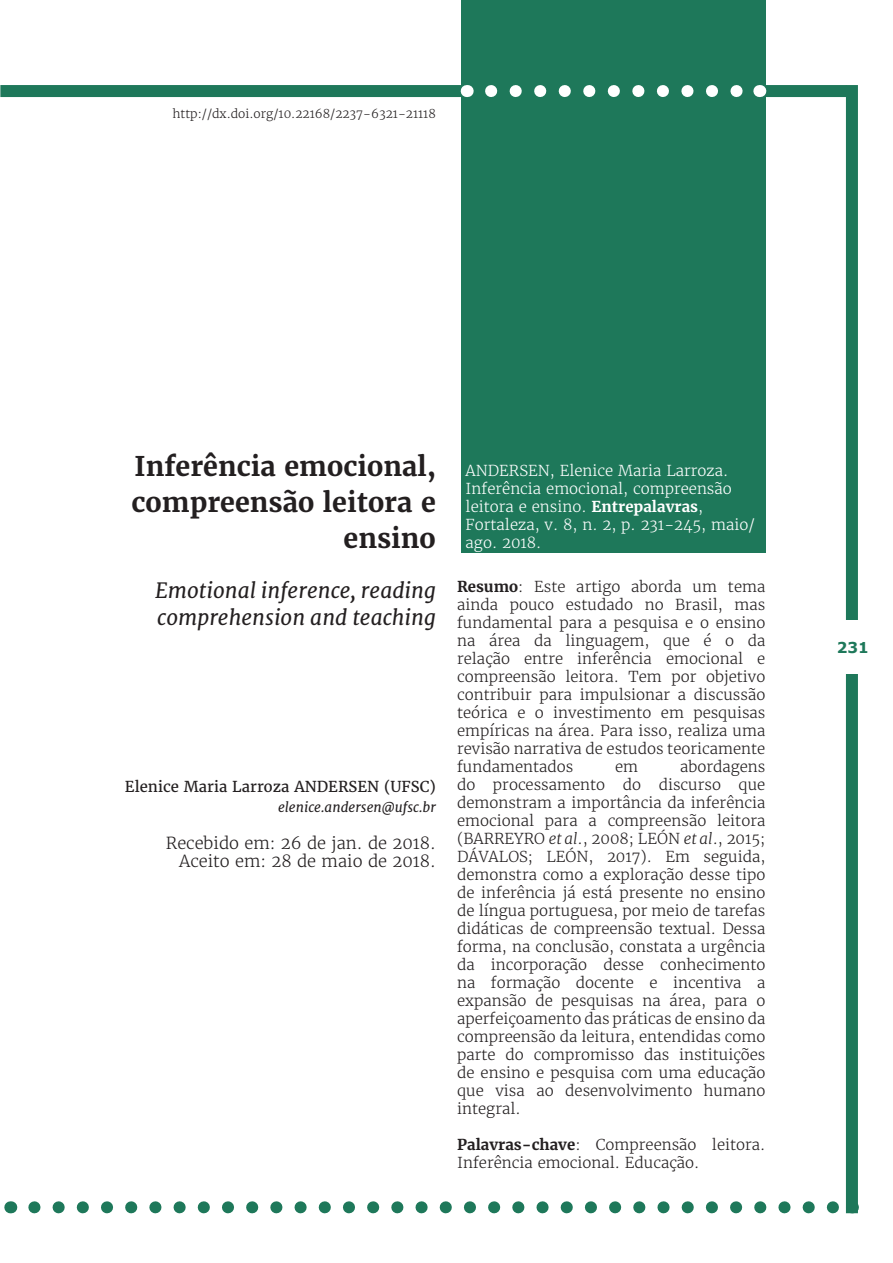
<style>
.page{position:relative;width:893px;height:1263px;background:#fff}
.page>*{position:absolute;margin:0;border:0;box-sizing:border-box;transform-origin:0 0}
.Título-pt{font:700 27px/36px "Merriweather";color:#231f20;text-align:right}
.Título-LE{font:italic 21px/27px "Merriweather";color:#231f20}
.Recebido_Aceito{font:300 16.5px "Merriweather";color:#231f20}
.Resumo{font:300 15px/18px "Merriweather";color:#231f20;text-align:justify}
.Como_citar_artigo{font:300 15px/18px "Merriweather";color:#fff}
.Autor{font:15px "Merriweather";color:#231f20}
.t1{font:700 15px "Verdana";color:#1e785a}
.E-mail{font:italic 13.5px "Merriweather";color:#231f20}
.DOI{font:300 12px "Merriweather";color:#231f20}
.s1{font-weight:700}
.s2{font-style:italic}
</style>
<div class="page">
<div style="left:0;top:85px;width:846px;height:12px;background:#1e785a"></div>
<div style="left:846px;top:85px;width:12px;height:1128px;background:#1e785a"></div>
<svg style="left:34px;top:1201px;width:805px;height:12px"></svg>
<svg style="left:10px;top:1201px;width:1px;height:12px"></svg>
<div style="left:829px;top:621px;width:47px;height:53px;background:#fff"></div>
<div style="left:461px;top:0;width:304px;height:553px;background:#1e785a"></div>
<svg style="left:491px;top:85px;width:252px;height:12px"></svg>
<svg style="left:467px;top:85px;width:1px;height:12px"></svg>
<svg style="left:759px;top:85px;width:1px;height:12px"></svg>
<svg style="left:0;top:85px;width:1px;height:12px"></svg>
<p class="DOI" style="left:173px;top:106px;width:265px">http://dx.doi.org/10.22168/2237-6321-21118</p>
<p class="Título-pt" style="left:132px;top:448px;width:306px">Inferência emocional, compreensão leitora e ensino</p>
<p class="Título-LE" style="left:155px;top:577px;width:282px">Emotional inference, reading comprehension and teaching</p>
<p class="Autor" style="left:125px;top:777px;width:312px">Elenice Maria Larroza ANDERSEN (UFSC)</p>
<p class="E-mail" style="left:278px;top:799px;width:159px">elenice.andersen@ufsc.br</p>
<p class="Recebido_Aceito" style="left:166px;top:833px;width:271px">Recebido em: 26 de jan. de 2018.</p>
<p class="Recebido_Aceito" style="left:179px;top:851px;width:258px">Aceito em: 28 de maio de 2018.</p>
<p class="Como_citar_artigo" style="left:466px;top:461px;width:291px">ANDERSEN, Elenice Maria Larroza.<br>Inferência emocional, compreensão leitora e ensino. <span class="s1">Entrepalavras</span>,<br>Fortaleza, v. 8, n. 2, p. 231-245, maio/ ago. 2018.</p>
<p class="Resumo" style="left:457px;top:578px;width:310px"><span class="s1">Resumo</span>: Este artigo aborda um tema ainda pouco estudado no Brasil, mas fundamental para a pesquisa e o ensino na área da linguagem, que é o da relação entre inferência emocional e compreensão leitora. Tem por objetivo contribuir para impulsionar a discussão teórica e o investimento em pesquisas empíricas na área. Para isso, realiza uma revisão narrativa de estudos teoricamente fundamentados</p>
<p class="Resumo" style="left:457px;top:758px;width:310px;text-indent:223px">abordagens do processamento do discurso que demonstram a importância da inferência emocional para a compreensão leitora (BARREYRO <span class="s2">et al</span>., 2008; LEÓN <span class="s2">et al</span>., 2015; DÁVALOS; LEÓN, 2017). Em seguida, demonstra como a exploração desse tipo de inferência já está presente no ensino de língua portuguesa, por meio de tarefas didáticas de compreensão textual. Dessa forma, na conclusão, constata a urgência da incorporação desse conhecimento na formação docente e incentiva a expansão de pesquisas na área, para o aperfeiçoamento das práticas de ensino da compreensão da leitura, entendidas como parte do compromisso das instituições de ensino e pesquisa com uma educação que visa ao desenvolvimento humano integral.</p>
<p class="Resumo" style="left:457px;top:1136px;width:310px"><span class="s1">Palavras-chave</span>: Compreensão leitora.<br>Inferência emocional. Educação.</p>
<p class="Resumo" style="left:615px;top:758px;width:25px">em</p>
<p class="t1" style="left:837px;top:638px;width:33px">231</p>
</div>
